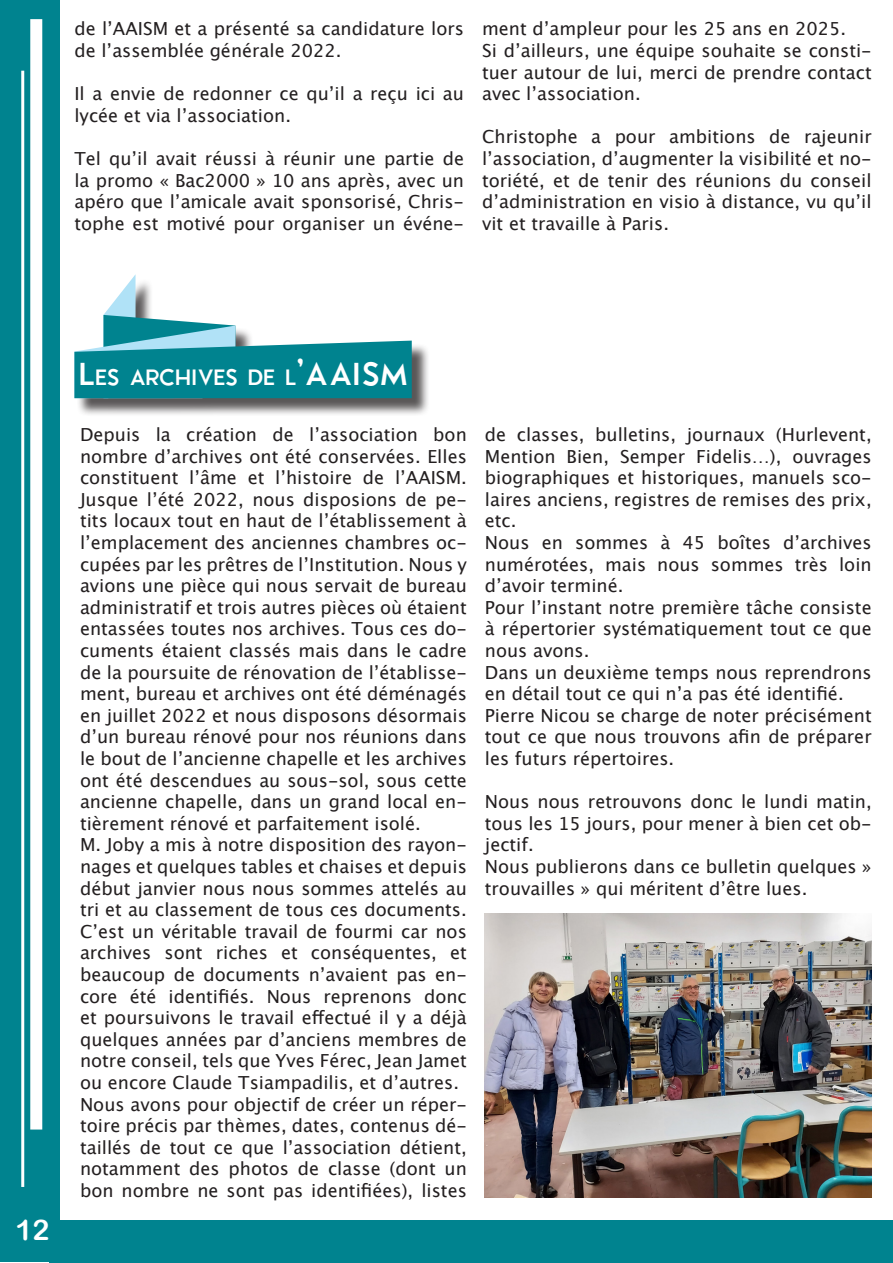
<style>
.page{position:relative;width:893px;height:1263px;background:#fff}
.page>*{position:absolute;margin:0;border:0;box-sizing:border-box;transform-origin:0 0}
.t1{font:28.5px "Arial Rounded MT Bold";color:#fff}
.t2{font:900 22.05px "Zeronero";letter-spacing:-.01em;color:#fff}
.t3{font:18px/21.6px "Lucida Grande";color:#231f20;text-align:justify}
.s1{font-size:31.5px}
</style>
<div class="page">
<div style="left:0;top:0;width:60px;height:1198px;background:#00838f"></div>
<div style="left:0;top:1198px;width:60px;height:64px;background:#00838f"></div>
<div style="left:30px;top:19px;width:12px;height:1110px;background:#fff"></div>
<hr style="left:21px;top:71px;width:3px;height:1116px;background:#fff">
<div style="left:50px;top:1220px;width:843px;height:43px;background:#00838f"></div>
<div style="left:77px;top:278px;width:353px;height:139px;background:#231f20;opacity:.75"></div>
<svg style="left:74px;top:274px;width:338px;height:124px"></svg>
<img style="left:485px;top:913px;width:387px;height:284px">
<p class="t3" style="left:74px;top:18px;width:391px">de l’AAISM et a présenté sa candidature lors de l’assemblée générale 2022.</p>
<p class="t3" style="left:74px;top:83px;width:391px">Il a envie de redonner ce qu’il a reçu ici au lycée et via l’association.</p>
<p class="t3" style="left:74px;top:148px;width:391px">Tel qu’il avait réussi à réunir une partie de la promo « Bac2000 » 10 ans après, avec un apéro que l’amicale avait sponsorisé, Chris&shy;tophe est motivé pour organiser un événe-</p>
<p class="t3" style="left:482px;top:18px;width:366px">ment d’ampleur pour les 25 ans en 2025.</p>
<p class="t3" style="left:482px;top:40px;width:391px">Si d’ailleurs, une équipe souhaite se consti&shy;tuer autour de lui, merci de prendre contact avec l’association.</p>
<p class="t3" style="left:482px;top:126px;width:391px">Christophe a pour ambitions de rajeunir l’association, d’augmenter la visibilité et no&shy;toriété, et de tenir des réunions du conseil d’administration en visio à distance, vu qu’il vit et travaille à Paris.</p>
<p class="t1" style="left:15px;top:1212px;width:35px">12</p>
<p class="t2" style="left:79px;top:363px;width:327px"><span class="s1">L</span>ES ARCHIVES DE L<span class="s1">’AAISM</span></p>
<p class="t3" style="left:80px;top:424px;width:388px">Depuis la création de l’association bon nombre d’archives ont été conservées. Elles constituent l’âme et l’histoire de l’AAISM.<br>Jusque l’été 2022, nous disposions de pe&shy;tits locaux tout en haut de l’établissement à l’emplacement des anciennes chambres oc&shy;cupées par les prêtres de l’Institution. Nous y avions une pièce qui nous servait de bureau administratif et trois autres pièces où étaient entassées toutes nos archives. Tous ces do&shy;cuments étaient classés mais dans le cadre de la poursuite de rénovation de l’établisse&shy;ment, bureau et archives ont été déménagés en juillet 2022 et nous disposons désormais d’un bureau rénové pour nos réunions dans le bout de l’ancienne chapelle et les archives ont été descendues au sous-sol, sous cette ancienne chapelle, dans un grand local en&shy;tièrement rénové et parfaitement isolé.</p>
<p class="t3" style="left:80px;top:834px;width:388px">M. Joby a mis à notre disposition des rayon&shy;nages et quelques tables et chaises et depuis début janvier nous nous sommes attelés au tri et au classement de tous ces documents.<br>C’est un véritable travail de fourmi car nos archives sont riches et conséquentes, et beaucoup de documents n’avaient pas en&shy;core été identifiés. Nous reprenons donc et poursuivons le travail effectué il y a déjà quelques années par d’anciens membres de notre conseil, tels que Yves Férec, Jean Jamet ou encore Claude Tsiampadilis, et d’autres.</p>
<p class="t3" style="left:80px;top:1094px;width:388px">Nous avons pour objectif de créer un réper&shy;toire précis par thèmes, dates, contenus dé&shy;taillés de tout ce que l’association détient, notamment des photos de classe (dont un bon nombre ne sont pas identifiées), listes</p>
<p class="t3" style="left:485px;top:424px;width:388px">de classes, bulletins, journaux (Hurlevent, Mention Bien, Semper Fidelis…), ouvrages biographiques et historiques, manuels sco&shy;laires anciens, registres de remises des prix, etc.</p>
<p class="t3" style="left:485px;top:532px;width:388px">Nous en sommes à 45 boîtes d’archives numérotées, mais nous sommes très loin d’avoir terminé.</p>
<p class="t3" style="left:485px;top:597px;width:388px">Pour l’instant notre première tâche consiste à répertorier systématiquement tout ce que nous avons.</p>
<p class="t3" style="left:485px;top:662px;width:388px">Dans un deuxième temps nous reprendrons en détail tout ce qui n’a pas été identifié.</p>
<p class="t3" style="left:485px;top:705px;width:388px">Pierre Nicou se charge de noter précisément tout ce que nous trouvons afin de préparer les futurs répertoires.</p>
<p class="t3" style="left:485px;top:791px;width:388px">Nous nous retrouvons donc le lundi matin, tous les 15 jours, pour mener à bien cet ob&shy;jectif.</p>
<p class="t3" style="left:485px;top:856px;width:388px">Nous publierons dans ce bulletin quelques » trouvailles » qui méritent d’être lues.</p>
</div>
